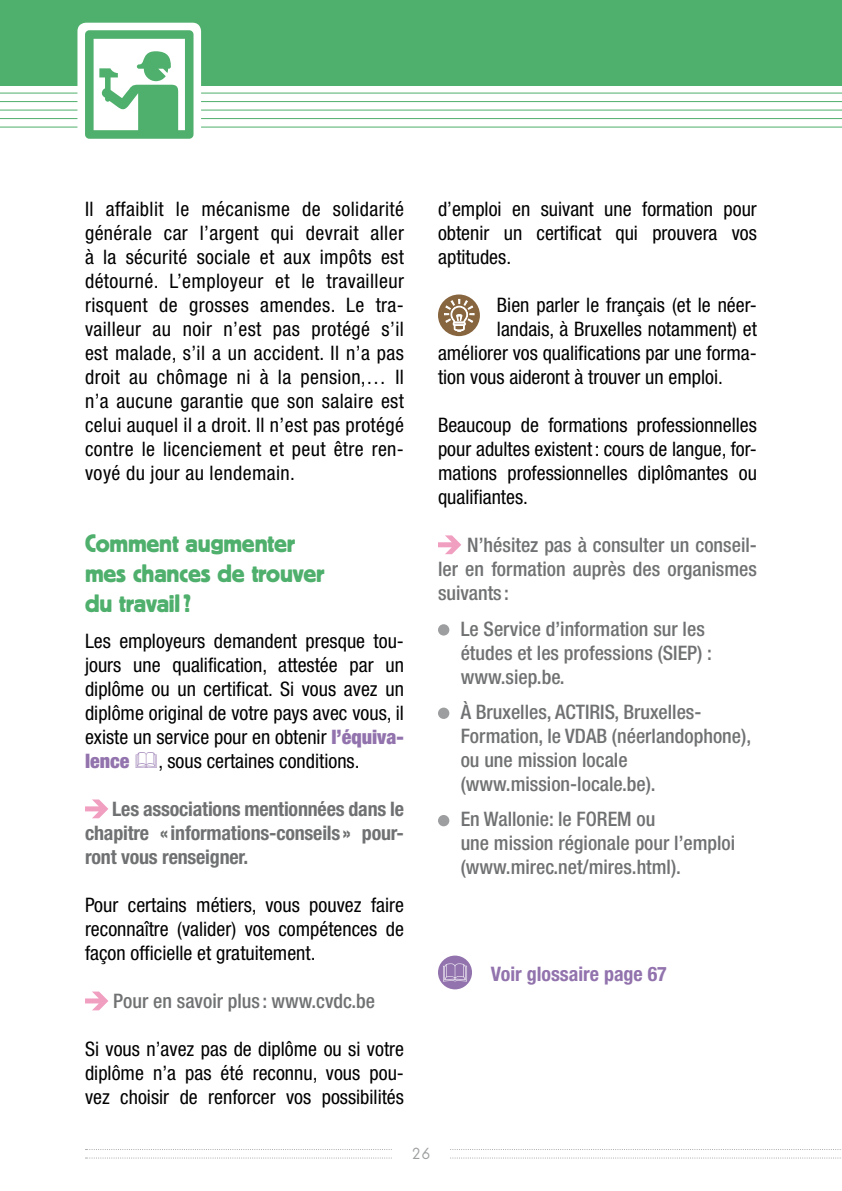
<style>
.page{position:relative;width:842px;height:1191px;background:#fff}
.page>*{position:absolute;margin:0;border:0;box-sizing:border-box;transform-origin:0 0}
.t1{font:25px/30px "Block BE";letter-spacing:-.01em;color:#4faf6c}
.t2{font:condensed 20px/24px "Helvetica Neue";color:#000;text-align:justify}
.t3{font:500 condensed 20px/24px "Helvetica Neue";color:#707172}
.t4{font:700 condensed 20px/24px "Helvetica Neue";letter-spacing:-.01em;color:#707172;text-align:justify}
.t5{font:700 condensed 20px "Helvetica Neue";color:#9273ad}
.t6{font:100 16px "Base Mono Wide";color:#9c9e9f}
.s1{font-weight:900;color:#9273ad}
</style>
<div class="page">
<svg style="left:86px;top:1149px;width:755px;height:1px"></svg>
<svg style="left:86px;top:1157px;width:755px;height:1px"></svg>
<div style="left:393px;top:1146px;width:56px;height:25px;background:#fff"></div>
<hr style="left:0;top:93px;width:842px;height:1px;background:#4faf6c">
<hr style="left:0;top:101px;width:842px;height:1px;background:#4faf6c">
<hr style="left:0;top:110px;width:842px;height:1px;background:#4faf6c">
<hr style="left:0;top:118px;width:842px;height:1px;background:#4faf6c">
<hr style="left:0;top:127px;width:842px;height:1px;background:#4faf6c">
<div style="left:0;top:0;width:842px;height:85px;background:#4faf6c"></div>
<div style="left:77px;top:23px;width:124px;height:123px;background:#fff;border-radius:9px"></div>
<svg style="left:85px;top:30px;width:108px;height:109px"></svg>
<svg style="left:438px;top:535px;width:23px;height:19px"></svg>
<div style="left:438px;top:624px;width:11px;height:11px;background:#9c9e9f;border-radius:50%"></div>
<div style="left:438px;top:707px;width:11px;height:12px;background:#9c9e9f;border-radius:50%"></div>
<div style="left:438px;top:815px;width:11px;height:11px;background:#9c9e9f;border-radius:50%"></div>
<svg style="left:85px;top:799px;width:23px;height:19px"></svg>
<svg style="left:85px;top:991px;width:23px;height:19px"></svg>
<div style="left:438px;top:294px;width:42px;height:42px;background:#87653f;border-radius:50%"></div>
<svg style="left:444px;top:299px;width:31px;height:33px"></svg>
<div style="left:438px;top:955px;width:34px;height:34px;background:#9273ad;border-radius:50%"></div>
<svg style="left:443px;top:963px;width:24px;height:18px"></svg>
<p class="t2" style="left:85px;top:197px;width:320px">Il affaiblit le mécanisme de solidarité générale car l’argent qui devrait aller à la sécurité sociale et aux impôts est détourné. L’employeur et le travailleur risquent de grosses amendes. Le tra&shy;vailleur au noir n’est pas protégé s’il est malade, s’il a un accident. Il n’a pas droit au chômage ni à la pension,… Il n’a aucune garantie que son salaire est celui auquel il a droit. Il n’est pas protégé contre le licenciement et peut être ren&shy;voyé du jour au lendemain.</p>
<p class="t1" style="left:85px;top:527px;width:241px">Comment augmenter mes chances de trouver du travail?</p>
<p class="t2" style="left:85px;top:629px;width:320px">Les employeurs demandent presque tou&shy;jours une qualification, attestée par un diplôme ou un certificat. Si vous avez un diplôme original de votre pays avec vous, il existe un service pour en obtenir <span class="s1">l’équiva&shy;lence</span></p>
<p class="t2" style="left:159px;top:749px;width:202px">, sous certaines conditions.</p>
<p class="t4" style="left:85px;top:797px;width:320px;text-indent:27px">Les associations mentionnées dans le chapitre «informations-conseils» pour&shy;ront vous renseigner.</p>
<p class="t2" style="left:85px;top:893px;width:320px">Pour certains métiers, vous pouvez faire reconnaître (valider) vos compétences de façon officielle et gratuitement.</p>
<p class="t3" style="left:113px;top:989px;width:263px">Pour en savoir plus : www.cvdc.be</p>
<p class="t2" style="left:85px;top:1037px;width:320px">Si vous n’avez pas de diplôme ou si votre diplôme n’a pas été reconnu, vous pou&shy;vez choisir de renforcer vos possibilités</p>
<p class="t2" style="left:438px;top:197px;width:320px">d’emploi en suivant une formation pour obtenir un certificat qui prouvera vos aptitudes.</p>
<p class="t2" style="left:497px;top:293px;width:261px">Bien parler le français (et le néer-</p>
<p class="t2" style="left:497px;top:317px;width:261px">landais, à Bruxelles notamment) et</p>
<p class="t2" style="left:438px;top:341px;width:320px">améliorer vos qualifications par une forma-</p>
<p class="t2" style="left:438px;top:365px;width:286px">tion vous aideront à trouver un emploi.</p>
<p class="t2" style="left:438px;top:413px;width:320px">Beaucoup de formations professionnelles pour adultes existent: cours de langue, for&shy;mations professionnelles diplômantes ou qualifiantes.</p>
<p class="t3" style="left:438px;top:533px;width:320px;text-align:justify;text-indent:29px">N’hésitez pas à consulter un conseil&shy;ler en formation auprès des organismes suivants :</p>
<p class="t3" style="left:461px;top:616px;width:253px">Le Service d’information sur les études et les professions (SIEP) : www.siep.be.</p>
<p class="t3" style="left:461px;top:699px;width:292px">à Bruxelles, ACTIRIS, Bruxelles-<br>Formation, le VDAB (néerlandophone), ou une mission locale (www.mission-locale.be).</p>
<p class="t3" style="left:461px;top:807px;width:276px">En Wallonie: le FOREM ou<br>une mission régionale pour l’emploi (www.mirec.net/mires.html).</p>
<p class="t5" style="left:491px;top:961px;width:177px">Voir glossaire page 67</p>
<p class="t6" style="left:411px;top:1142px;width:21px">26</p>
</div>
